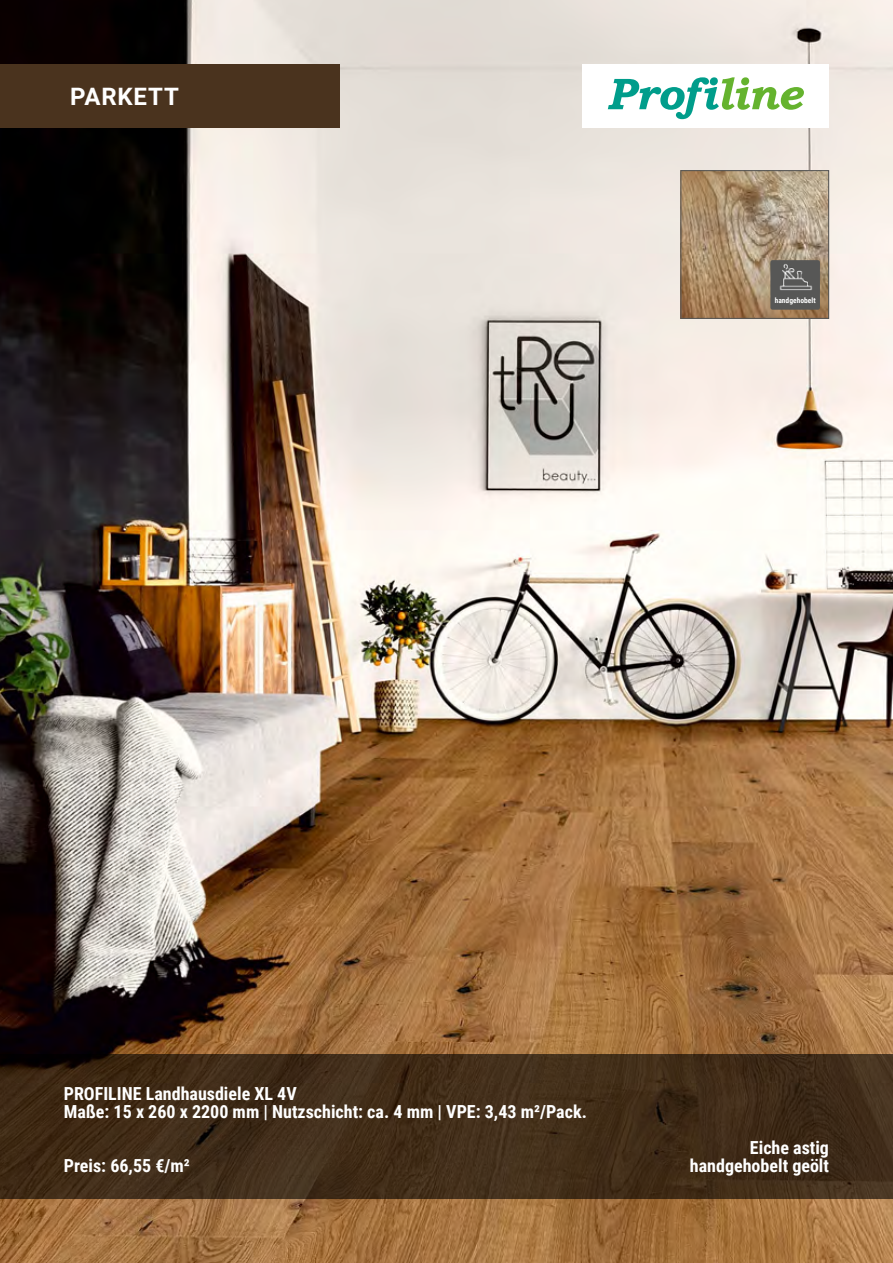
<style>
.page{position:relative;width:893px;height:1263px;background:#fff}
.page>*{position:absolute;margin:0;border:0;box-sizing:border-box;transform-origin:0 0}
.t1{font:700 24px "Roboto";letter-spacing:.035em;color:#fff}
.t2{font:700 18px/18px "Roboto Condensed";color:#fff;text-align:right}
.t3{font:700 7.5px "Roboto Condensed";color:#fff}
</style>
<div class="page">
<img style="left:0;top:0;width:893px;height:1263px">
<div style="left:0;top:64px;width:340px;height:64px;background:#4a331e"></div>
<svg style="left:0;top:1054px;width:893px;height:145px;background:#3f2b17"></svg>
<div style="left:583px;top:64px;width:246px;height:64px;background:#fff"></div>
<svg style="left:608px;top:77px;width:196px;height:42px"></svg>
<img style="left:682px;top:172px;width:145px;height:145px">
<div style="left:680px;top:170px;width:149px;height:149px;border:1px solid #575756"></div>
<div style="left:770px;top:260px;width:50px;height:50px;background:#575756;border-radius:2px"></div>
<img style="left:779px;top:264px;width:34px;height:27px">
<h1 class="t1" style="left:70px;top:79px;width:110px">PARKETT</h1>
<p class="t3" style="left:775px;top:295px;width:42px">handgehobelt</p>
<p class="t2" style="left:64px;top:1084px;width:525px;text-align:left">PROFILINE Landhausdiele XL 4V<br>Maße: 15 x 260 x 2200 mm | Nutzschicht: ca. 4 mm | VPE: 3,43 m²/Pack.</p>
<p class="t2" style="left:64px;top:1156px;width:128px">Preis: 66,55 €/m²</p>
<p class="t2" style="left:690px;top:1138px;width:141px">Eiche astig handgehobelt geölt</p>
</div>
